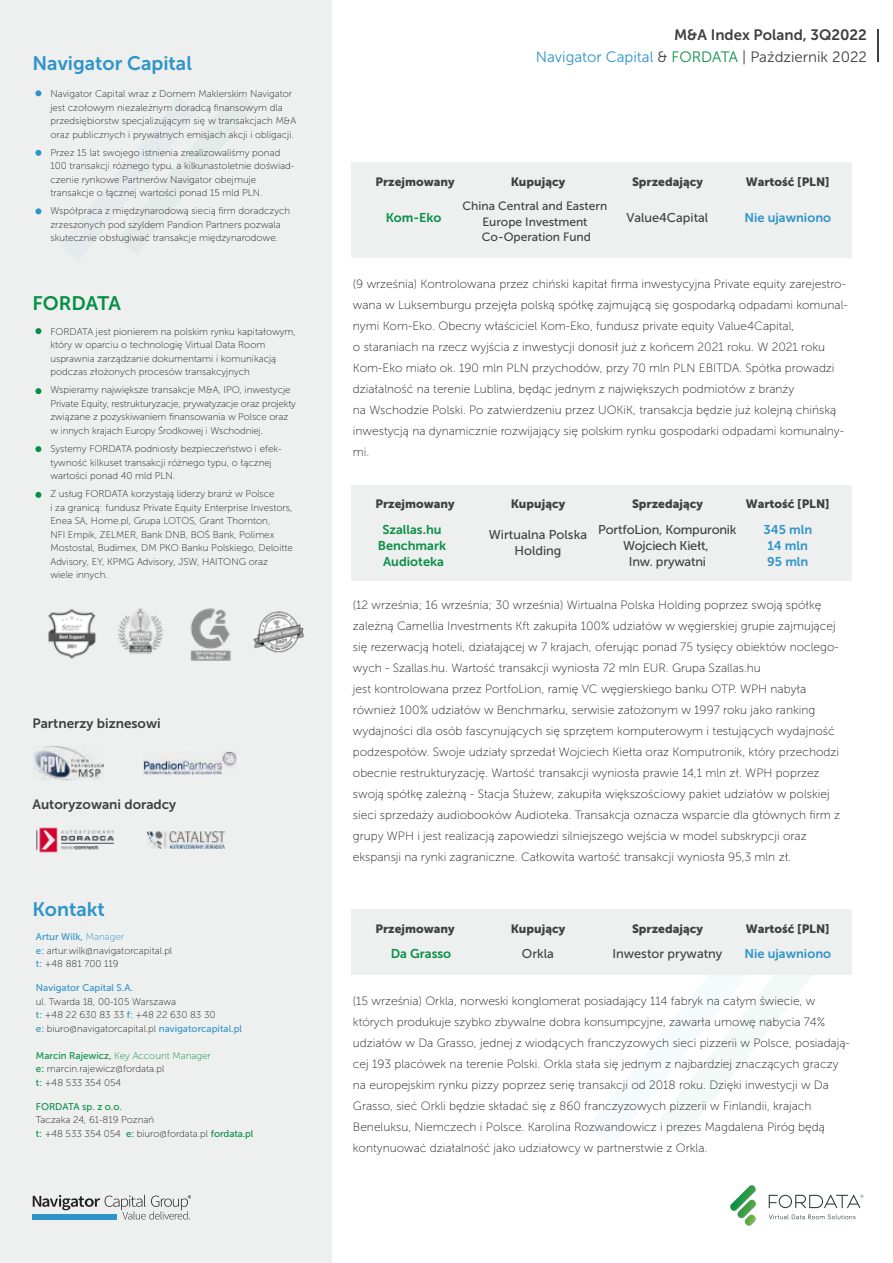
<style>
.page{position:relative;width:893px;height:1263px;background:#fff}
.page>*{position:absolute;margin:0;border:0;box-sizing:border-box;transform-origin:0 0}
.t1{font:19.5px "Museo Sans 700";color:#2f95c8}
.t2{font:19.5px "Museo Sans 700";color:#078f46}
.t3{font:15px "Museo Sans 300";color:#404041}
.t4{font:15px "Museo Sans 700";color:#404041}
.t5{font:13.5px "Museo Sans 700";color:#404041}
.t6{font:12.75px/15.6px "Museo Sans 500";color:#404041;text-align:center}
.t7{font:12.75px/15.6px "Museo Sans 700";color:#078f46;text-align:center}
.t8{font:12.75px/15.6px "Museo Sans 700";color:#2f95c8}
.t9{font:12px/21px "Museo Sans 100";color:#231f20}
.t10{font:12px "Museo Sans 900";color:#404041}
.t11{font:12px/15.6px "Museo Sans 500";color:#404041;text-align:center}
.t12{font:9.75px/13.5px "Museo Sans 100";color:#231f20}
.t13{font:9.75px "Museo Sans 500";color:#2f95c8}
.t14{font:9.75px "Museo Sans 500";color:#078f46}
.s1{font-family:"Museo Sans 100"}
.s2{font-family:"Museo Sans 500";color:#2f95c8}
.s3{font-family:"Museo Sans 500";color:#078f46}
.s4{color:#078f46}
.s5{color:#2f95c8}
</style>
<div class="page">
<svg style="left:660px;top:975px;width:152px;height:162px"></svg>
<svg style="left:769px;top:1214px;width:86px;height:5px"></svg>
<svg style="left:730px;top:1185px;width:26px;height:41px"></svg>
<svg style="left:769px;top:1195px;width:94px;height:13px"></svg>
<div style="left:351px;top:485px;width:501px;height:95px;background:#eeefef"></div>
<div style="left:351px;top:162px;width:501px;height:96px;background:#eeefef"></div>
<hr style="left:877px;top:29px;width:1px;height:33px;background:#404041">
<div style="left:351px;top:909px;width:501px;height:66px;background:#eeefef"></div>
<div style="left:0;top:0;width:332px;height:1263px;background:#eeefef"></div>
<img style="left:48px;top:608px;width:257px;height:53px">
<img style="left:144px;top:751px;width:92px;height:23px">
<svg style="left:119px;top:91px;width:135px;height:163px"></svg>
<svg style="left:35px;top:90px;width:6px;height:6px"></svg>
<svg style="left:35px;top:150px;width:6px;height:6px"></svg>
<svg style="left:35px;top:208px;width:6px;height:6px"></svg>
<svg style="left:35px;top:328px;width:6px;height:6px"></svg>
<svg style="left:35px;top:388px;width:6px;height:6px"></svg>
<svg style="left:35px;top:446px;width:6px;height:6px"></svg>
<svg style="left:35px;top:492px;width:6px;height:6px"></svg>
<img style="left:34px;top:745px;width:70px;height:36px">
<img style="left:147px;top:832px;width:78px;height:17px">
<img style="left:36px;top:827px;width:79px;height:26px">
<svg style="left:33px;top:1195px;width:158px;height:24px"></svg>
<h1 class="t1" style="left:32px;top:52px;width:161px">Navigator Capital</h1>
<p class="t12" style="left:50px;top:87px;width:247px">Navigator Capital wraz z Domem Maklerskim Navigator jest czołowym niezależnym doradcą finansowym dla przedsiębiorstw specjalizującym się w transakcjach M&amp;A oraz publicznych i prywatnych emisjach akcji i obligacji.</p>
<p class="t12" style="left:50px;top:146px;width:245px">Przez 15 lat swojego istnienia zrealizowaliśmy ponad 100 transakcji różnego typu, a kilkunastoletnie doświad&shy;czenie rynkowe Partnerów Navigator obejmuje transakcje o łącznej wartości ponad 15 mld PLN.</p>
<p class="t12" style="left:50px;top:204px;width:241px">Współpraca z międzynarodową siecią firm doradczych zrzeszonych pod szyldem Pandion Partners pozwala skutecznie obsługiwać transakcje międzynarodowe.</p>
<h1 class="t2" style="left:32px;top:293px;width:90px">FORDATA</h1>
<p class="t12" style="left:50px;top:325px;width:247px">FORDATA jest pionierem na polskim rynku kapitałowym, który w oparciu o technologię Virtual Data Room usprawnia zarządzanie dokumentami i komunikacją podczas złożonych procesów transakcyjnych</p>
<p class="t12" style="left:50px;top:383px;width:247px">Wspieramy największe transakcje M&amp;A, IPO, inwestycje Private Equity, restrukturyzacje, prywatyzacje oraz projekty związane z pozyskiwaniem finansowania w Polsce oraz w innych krajach Europy Środkowej i Wschodniej.</p>
<p class="t12" style="left:50px;top:442px;width:233px">Systemy FORDATA podniosły bezpieczeństwo i efek&shy;tywność kilkuset transakcji różnego typu, o łącznej wartości ponad 40 mld PLN.</p>
<p class="t12" style="left:50px;top:487px;width:244px">Z usług FORDATA korzystają liderzy branż w Polsce<br>i za granicą: fundusz Private Equity Enterprise Investors, Enea SA, Home.pl, Grupa LOTOS, Grant Thornton,<br>NFI Empik, ZELMER, Bank DNB, BOŚ Bank, Polimex Mostostal, Budimex, DM PKO Banku Polskiego, Deloitte Advisory, EY, KPMG Advisory, JSW, HAITONG oraz wiele innych.</p>
<p class="t5" style="left:32px;top:715px;width:130px">Partnerzy biznesowi</p>
<p class="t5" style="left:32px;top:797px;width:145px">Autoryzowani doradcy</p>
<h1 class="t1" style="left:32px;top:899px;width:74px">Kontakt</h1>
<p class="t13" style="left:36px;top:932px;width:90px">Artur Wilk, <span class="s1">Manager</span></p>
<p class="t12" style="left:36px;top:944px;width:138px"><span class="s2">e:</span> artur.wilk@navigatorcapital.pl <span class="s2">t:</span> +48 881 700 119</p>
<p class="t13" style="left:36px;top:983px;width:99px">Navigator Capital S.A.</p>
<p class="t12" style="left:36px;top:995px;width:208px">ul. Twarda 18, 00-105 Warszawa<br><span class="s2">t:</span> +48 22 630 83 33 <span class="s2">f:</span> +48 22 630 83 30<br><span class="s2">e:</span> biuro@navigatorcapital.pl <span class="s2">navigatorcapital.pl</span></p>
<p class="t12" style="left:36px;top:1049px;width:176px"><span class="s3">Marcin Rajewicz,</span> <span class="s4">Key Account Manager </span><span class="s3">e:</span> marcin.rajewicz@fordata.pl<br><span class="s3">t:</span> +48 533 354 054</p>
<p class="t14" style="left:36px;top:1101px;width:88px">FORDATA sp. z o.o.</p>
<p class="t12" style="left:36px;top:1113px;width:219px">Taczaka 24, 61-819 Poznań<br><span class="s3">t:</span> +48 533 354 054 <span class="s3">e:</span> biuro@fordata.pl <span class="s3">fordata.pl</span></p>
<p class="t4" style="left:674px;top:27px;width:194px">M&amp;A Index Poland, 3Q2022</p>
<p class="t3" style="left:536px;top:48px;width:333px"><span class="s5">Navigator Capital</span> &amp; <span class="s4">FORDATA</span> | Październik 2022</p>
<p class="t10" style="left:375px;top:175px;width:81px">Przejmowany</p>
<p class="t10" style="left:511px;top:175px;width:56px">Kupujący</p>
<p class="t10" style="left:632px;top:175px;width:72px">Sprzedający</p>
<p class="t10" style="left:746px;top:175px;width:85px">Wartość [PLN]</p>
<p class="t7" style="left:386px;top:210px;width:57px">Kom-Eko</p>
<p class="t11" style="left:463px;top:198px;width:146px">China Central and Eastern<br>Europe Investment<br>Co-Operation Fund</p>
<p class="t6" style="left:627px;top:210px;width:83px">Value4Capital</p>
<p class="t8" style="left:744px;top:210px;width:88px">Nie ujawniono</p>
<p class="t9" style="left:353px;top:274px;width:496px">(9 września) Kontrolowana przez chiński kapitał firma inwestycyjna Private equity zarejestro&shy;wana w Luksemburgu przejęła polską spółkę zajmującą się gospodarką odpadami komunal&shy;nymi Kom-Eko. Obecny właściciel Kom-Eko, fundusz private equity Value4Capital,<br>o staraniach na rzecz wyjścia z inwestycji donosił już z końcem 2021 roku. W 2021 roku Kom-Eko miało ok. 190 mln PLN przychodów, przy 70 mln PLN EBITDA. Spółka prowadzi działalność na terenie Lublina, będąc jednym z największych podmiotów z branży<br>na Wschodzie Polski. Po zatwierdzeniu przez UOKiK, transakcja będzie już kolejną chińską inwestycją na dynamicznie rozwijający się polskim rynku gospodarki odpadami komunalny&shy;mi.</p>
<p class="t10" style="left:375px;top:497px;width:81px">Przejmowany</p>
<p class="t10" style="left:511px;top:497px;width:56px">Kupujący</p>
<p class="t10" style="left:632px;top:497px;width:72px">Sprzedający</p>
<p class="t10" style="left:746px;top:497px;width:85px">Wartość [PLN]</p>
<p class="t7" style="left:378px;top:522px;width:70px">Szallas.hu<br>Benchmark<br>Audioteka</p>
<p class="t6" style="left:489px;top:527px;width:100px">Wirtualna Polska<br>Holding</p>
<p class="t6" style="left:598px;top:522px;width:140px">PortfoLion, Kompuronik<br>Wojciech Kiełt,<br>Inw. prywatni</p>
<p class="t8" style="left:763px;top:522px;width:50px">345 mln<br>14 mln<br>95 mln</p>
<p class="t9" style="left:353px;top:594px;width:489px">(12 września; 16 września; 30 września) Wirtualna Polska Holding poprzez swoją spółkę zależną Camellia Investments Kft zakupiła 100% udziałów w węgierskiej grupie zajmującej się rezerwacją hoteli, działającej w 7 krajach, oferując ponad 75 tysięcy obiektów noclego&shy;wych - Szallas.hu. Wartość transakcji wyniosła 72 mln EUR. Grupa Szallas.hu<br>jest kontrolowana przez PortfoLion, ramię VC węgierskiego banku OTP. WPH nabyła również 100% udziałów w Benchmarku, serwisie założonym w 1997 roku jako ranking wydajności dla osób fascynujących się sprzętem komputerowym i testujących wydajność podzespołów. Swoje udziały sprzedał Wojciech Kiełta oraz Komputronik, który przechodzi obecnie restrukturyzację. Wartość transakcji wyniosła prawie 14,1 mln zł. WPH poprzez swoją spółkę zależną - Stacja Służew, zakupiła większościowy pakiet udziałów w polskiej sieci sprzedaży audiobooków Audioteka. Transakcja oznacza wsparcie dla głównych firm z grupy WPH i jest realizacją zapowiedzi silniejszego wejścia w model subskrypcji oraz ekspansji na rynki zagraniczne. Całkowita wartość transakcji wyniosła 95,3 mln zł.</p>
<p class="t10" style="left:375px;top:922px;width:81px">Przejmowany</p>
<p class="t10" style="left:511px;top:922px;width:56px">Kupujący</p>
<p class="t10" style="left:632px;top:922px;width:72px">Sprzedający</p>
<p class="t10" style="left:746px;top:922px;width:85px">Wartość [PLN]</p>
<p class="t7" style="left:391px;top:946px;width:62px">Da Grasso</p>
<p class="t6" style="left:522px;top:946px;width:34px">Orkla</p>
<p class="t6" style="left:612px;top:946px;width:111px">Inwestor prywatny</p>
<p class="t8" style="left:744px;top:946px;width:88px">Nie ujawniono</p>
<p class="t9" style="left:353px;top:991px;width:498px">(15 września) Orkla, norweski konglomerat posiadający 114 fabryk na całym świecie, w których produkuje szybko zbywalne dobra konsumpcyjne, zawarła umowę nabycia 74% udziałów w Da Grasso, jednej z wiodących franczyzowych sieci pizzerii w Polsce, posiadają&shy;cej 193 placówek na terenie Polski. Orkla stała się jednym z najbardziej znaczących graczy na europejskim rynku pizzy poprzez serię transakcji od 2018 roku. Dzięki inwestycji w Da Grasso, sieć Orkli będzie składać się z 860 franczyzowych pizzerii w Finlandii, krajach Beneluksu, Niemczech i Polsce. Karolina Rozwandowicz i prezes Magdalena Piróg będą kontynuować działalność jako udziałowcy w partnerstwie z Orkla.</p>
</div>
